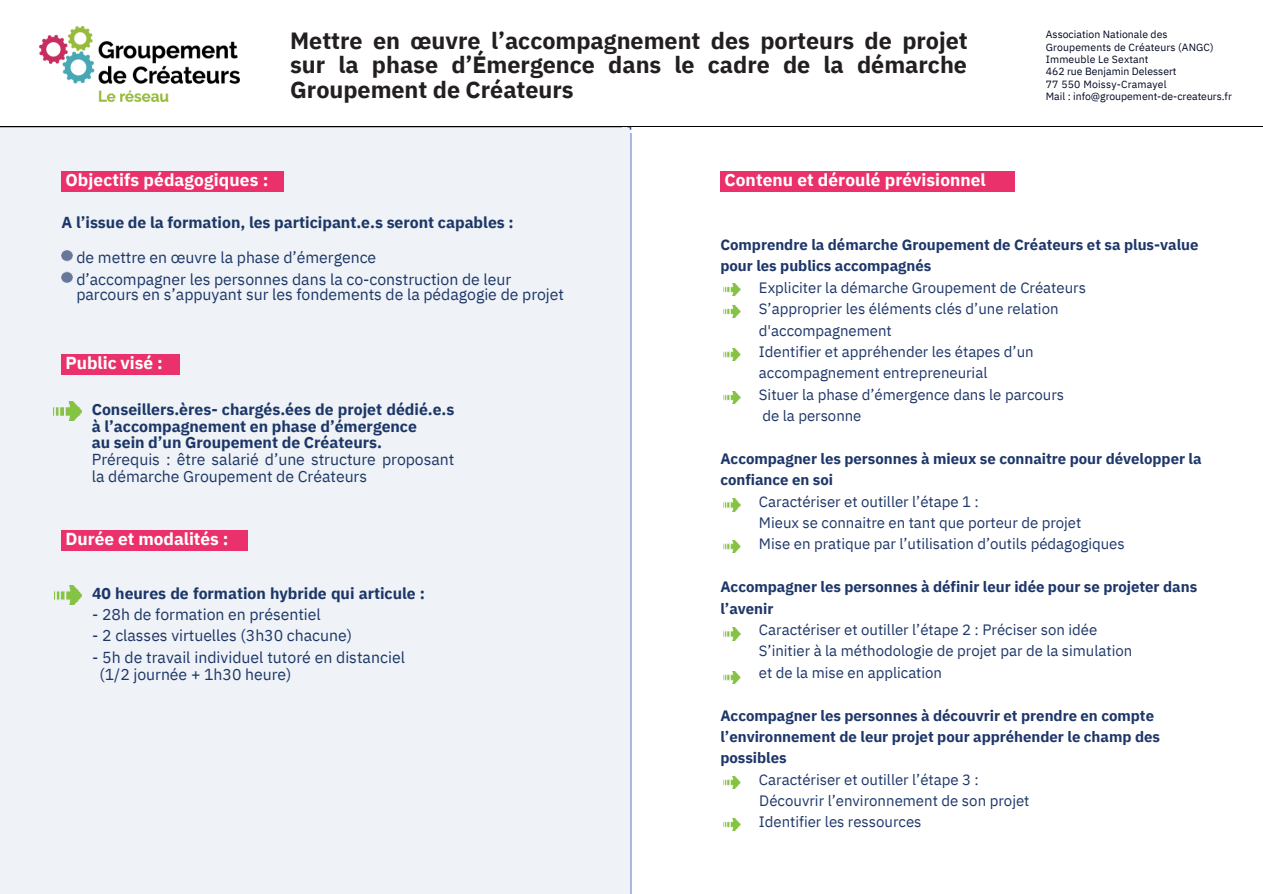
<style>
.page{position:relative;width:1263px;height:894px;background:#fff}
.page>*{position:absolute;margin:0;border:0;box-sizing:border-box;transform-origin:0 0}
.t1{font:700 23.4px/24.8px "IBM Plex Sans";color:#231f20;text-align:justify}
.t2{font:700 17.25px "IBM Plex Sans";letter-spacing:.005em;color:#fff}
.t3{font:15.9px/16.8px "IBM Plex Sans";color:#1c3767}
.t4{font:700 15.9px/16.8px "IBM Plex Sans";color:#1c3767}
.t5{font:15px/21.3px "IBM Plex Sans";color:#1e3769}
.t6{font:700 15px/21.3px "IBM Plex Sans";color:#1e3769}
.t7{font:10.5px/12.3px "IBM Plex Sans";color:#000720}
</style>
<div class="page">
<img style="left:40px;top:27px;width:200px;height:74px">
<div style="left:0;top:127px;width:631px;height:766px;background:#eff2f7"></div>
<hr style="left:630px;top:133px;width:1px;height:760px;background:#2c4ea2">
<hr style="left:0;top:126px;width:1263px;height:1px;background:#000">
<img style="left:61px;top:250px;width:11px;height:33px">
<img style="left:54px;top:401px;width:28px;height:20px">
<img style="left:54px;top:585px;width:28px;height:19px">
<img style="left:723px;top:283px;width:17px;height:12px">
<img style="left:723px;top:305px;width:17px;height:13px">
<img style="left:723px;top:348px;width:17px;height:12px">
<img style="left:723px;top:391px;width:17px;height:12px">
<img style="left:723px;top:498px;width:17px;height:13px">
<img style="left:723px;top:540px;width:17px;height:12px">
<img style="left:723px;top:627px;width:17px;height:13px">
<img style="left:723px;top:671px;width:17px;height:12px">
<img style="left:723px;top:776px;width:17px;height:12px">
<img style="left:723px;top:818px;width:17px;height:12px">
<div style="left:61px;top:171px;width:223px;height:21px;background:#eb316b"></div>
<div style="left:62px;top:530px;width:186px;height:21px;background:#eb316b"></div>
<div style="left:62px;top:354px;width:118px;height:21px;background:#eb316b"></div>
<div style="left:720px;top:171px;width:295px;height:20px;background:#eb316b"></div>
<h1 class="t1" style="left:290px;top:28px;width:679px">Mettre en œuvre l’accompagnement des porteurs de projet sur la phase d’Émergence dans le cadre de la démarche Groupement de Créateurs</h1>
<p class="t7" style="left:1046px;top:28px;width:187px">Association Nationale des<br>Groupements de Créateurs (ANGC)<br>Immeuble Le Sextant<br>462 rue Benjamin Delessert<br>77 550 Moissy-Cramayel<br>Mail : info@groupement-de-createurs.fr</p>
<p class="t2" style="left:65px;top:168px;width:205px">Objectifs pédagogiques :</p>
<p class="t2" style="left:724px;top:168px;width:263px">Contenu et déroulé prévisionnel</p>
<p class="t4" style="left:62px;top:214px;width:454px">A l’issue de la formation, les participant.e.s seront capables :</p>
<p class="t3" style="left:76px;top:246px;width:436px;line-height:21.3px">de mettre en œuvre la phase d’émergence<br>d’accompagner les personnes dans la co-construction de leur</p>
<p class="t3" style="left:76px;top:286px;width:489px">parcours en s’appuyant sur les fondements de la pédagogie de projet</p>
<p class="t2" style="left:66px;top:351px;width:99px">Public visé :</p>
<p class="t4" style="left:92px;top:400px;width:364px">Conseillers.ères- chargés.ées de projet dédié.e.s à l’accompagnement en phase d’émergence<br>au sein d’un Groupement de Créateurs.</p>
<p class="t3" style="left:92px;top:451px;width:364px">Prérequis : être salarié d’une structure proposant la démarche Groupement de Créateurs</p>
<p class="t2" style="left:66px;top:527px;width:165px">Durée et modalités :</p>
<p class="t4" style="left:92px;top:584px;width:334px">40 heures de formation hybride qui articule :</p>
<p class="t3" style="left:92px;top:605px;width:230px">- 28h de formation en présentiel</p>
<p class="t3" style="left:92px;top:626px;width:261px">- 2 classes virtuelles (3h30 chacune)</p>
<p class="t3" style="left:100px;top:648px;width:307px;text-indent:-7px">- 5h de travail individuel tutoré en distanciel (1/2 journée + 1h30 heure)</p>
<p class="t6" style="left:720px;top:234px;width:480px">Comprendre la démarche Groupement de Créateurs et sa plus-value pour les publics accompagnés</p>
<p class="t5" style="left:759px;top:276px;width:328px">Expliciter la démarche Groupement de Créateurs S’approprier les éléments clés d’une relation d'accompagnement<br>Identifier et appréhender les étapes d’un accompagnement entrepreneurial<br>Situer la phase d’émergence dans le parcours<br>de la personne</p>
<p class="t6" style="left:720px;top:447px;width:483px">Accompagner les personnes à mieux se connaitre pour développer la confiance en soi</p>
<p class="t5" style="left:759px;top:490px;width:367px">Caractériser et outiller l’étape 1 :<br>Mieux se connaitre en tant que porteur de projet<br>Mise en pratique par l’utilisation d’outils pédagogiques</p>
<p class="t6" style="left:720px;top:575px;width:478px">Accompagner les personnes à définir leur idée pour se projeter dans l’avenir</p>
<p class="t5" style="left:759px;top:618px;width:375px">Caractériser et outiller l’étape 2 : Préciser son idée<br>S’initier à la méthodologie de projet par de la simulation et de la mise en application</p>
<p class="t6" style="left:720px;top:704px;width:441px">Accompagner les personnes à découvrir et prendre en compte l’environnement de leur projet pour appréhender le champ des possibles</p>
<p class="t5" style="left:759px;top:768px;width:272px">Caractériser et outiller l’étape 3 :<br>Découvrir l’environnement de son projet<br>Identifier les ressources</p>
</div>
